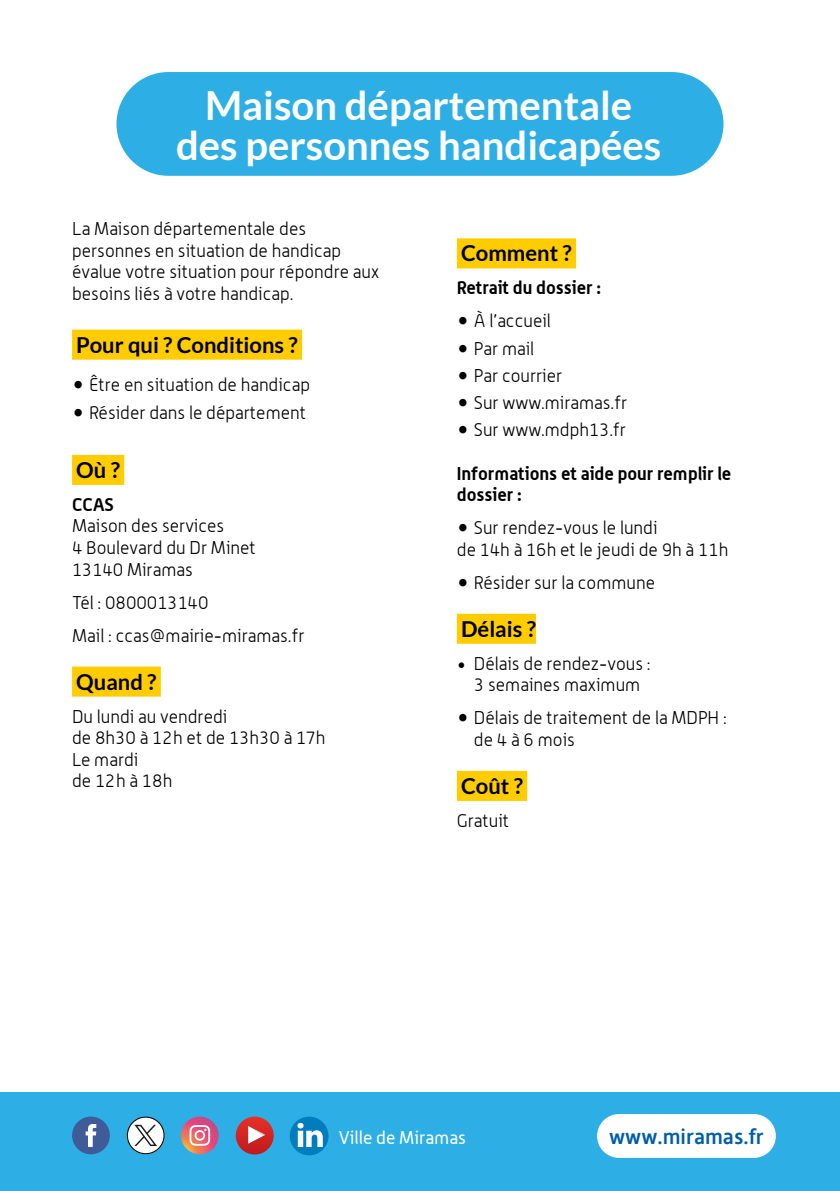
<style>
.page{position:relative;width:840px;height:1191px;background:#fff}
.page>*{position:absolute;margin:0;border:0;box-sizing:border-box;transform-origin:0 0}
.t1{font:700 40px/40px "Lato";color:#fff;text-align:center}
.t2{font:700 22px "Lato";color:#000}
.t3{font:500 21.4px "Alwyn New";color:#005da9}
.t4{font:300 18px/21.6px "Alwyn";color:#000}
.t5{font:700 18px/21.6px "Alwyn";color:#000}
.t6{font:18px "Alwyn";color:#fff}
.s1{font-weight:400;font-size:24px}
</style>
<div class="page">
<div style="left:0;top:1091px;width:839px;height:100px;background:#2dafe6"></div>
<div style="left:596px;top:1114px;width:179px;height:43px;background:#fff;border-radius:22px"></div>
<svg style="left:235px;top:1116px;width:38px;height:38px"></svg>
<svg style="left:181px;top:1116px;width:37px;height:38px"></svg>
<svg style="left:189px;top:1125px;width:21px;height:20px"></svg>
<svg style="left:72px;top:1116px;width:38px;height:38px"></svg>
<div style="left:289px;top:1116px;width:39px;height:39px;background:#007dbc;border-radius:50%"></div>
<svg style="left:297px;top:1122px;width:25px;height:25px"></svg>
<svg style="left:127px;top:1116px;width:37px;height:38px"></svg>
<div style="left:116px;top:72px;width:607px;height:104px;background:#2dafe6;border-radius:52px"></div>
<div style="left:72px;top:330px;width:230px;height:30px;background:#fc0"></div>
<div style="left:72px;top:455px;width:52px;height:30px;background:#fc0"></div>
<div style="left:72px;top:666px;width:89px;height:30px;background:#fc0"></div>
<div style="left:456px;top:238px;width:119px;height:30px;background:#fc0"></div>
<div style="left:456px;top:614px;width:79px;height:30px;background:#fc0"></div>
<div style="left:456px;top:771px;width:71px;height:30px;background:#fc0"></div>
<h1 class="t1" style="left:176px;top:85px;width:486px">Maison départementale des personnes handicapées</h1>
<p class="t4" style="left:72px;top:218px;width:308px">La Maison départementale des personnes en situation de handicap évalue votre situation pour répondre aux besoins liés à votre handicap.</p>
<p class="t2" style="left:76px;top:332px;width:223px">Pour qui ? Conditions ?</p>
<p class="t4" style="left:72px;top:374px;width:239px"><span class="s1">•</span> Être en situation de handicap</p>
<p class="t4" style="left:72px;top:401px;width:235px"><span class="s1">•</span> Résider dans le département</p>
<p class="t2" style="left:76px;top:457px;width:45px">Où ?</p>
<p class="t5" style="left:72px;top:493px;width:43px">CCAS</p>
<p class="t4" style="left:72px;top:515px;width:185px">Maison des services<br>4 Boulevard du Dr Minet<br>13140 Miramas</p>
<p class="t4" style="left:72px;top:585px;width:234px;line-height:33px">Tél : 0800013140<br>Mail : ccas@mairie-miramas.fr</p>
<p class="t2" style="left:76px;top:669px;width:82px">Quand ?</p>
<p class="t4" style="left:72px;top:705px;width:255px">Du lundi au vendredi<br>de 8h30 à 12h et de 13h30 à 17h<br>Le mardi<br>de 12h à 18h</p>
<p class="t2" style="left:461px;top:241px;width:112px">Comment ?</p>
<p class="t5" style="left:456px;top:277px;width:146px">Retrait du dossier :</p>
<p class="t4" style="left:456px;top:310px;width:95px"><span class="s1">•</span> À l’accueil</p>
<p class="t4" style="left:456px;top:337px;width:79px"><span class="s1">•</span> Par mail</p>
<p class="t4" style="left:456px;top:364px;width:107px"><span class="s1">•</span> Par courrier</p>
<p class="t4" style="left:456px;top:392px;width:172px"><span class="s1">•</span> Sur www.miramas.fr</p>
<p class="t4" style="left:456px;top:419px;width:170px"><span class="s1">•</span> Sur www.mdph13.fr</p>
<p class="t5" style="left:456px;top:462px;width:276px">Informations et aide pour remplir le dossier :</p>
<p class="t4" style="left:456px;top:517px;width:273px"><span class="s1">•</span> Sur rendez-vous le lundi<br>de 14h à 16h et le jeudi de 9h à 11h</p>
<p class="t4" style="left:456px;top:571px;width:200px"><span class="s1">•</span> Résider sur la commune</p>
<p class="t2" style="left:461px;top:616px;width:76px">Délais ?</p>
<p class="t4" style="left:456px;top:652px;width:195px;text-align:center">• Délais de rendez-vous :<br>3 semaines maximum</p>
<p class="t4" style="left:473px;top:707px;width:254px;text-indent:-17px"><span class="s1">•</span> Délais de traitement de la MDPH : de 4 à 6 mois</p>
<p class="t2" style="left:461px;top:773px;width:63px">Coût ?</p>
<p class="t4" style="left:456px;top:809px;width:54px">Gratuit</p>
<p class="t6" style="left:339px;top:1127px;width:128px">Ville de Miramas</p>
<p class="t3" style="left:609px;top:1124px;width:156px">www.miramas.fr</p>
</div>
